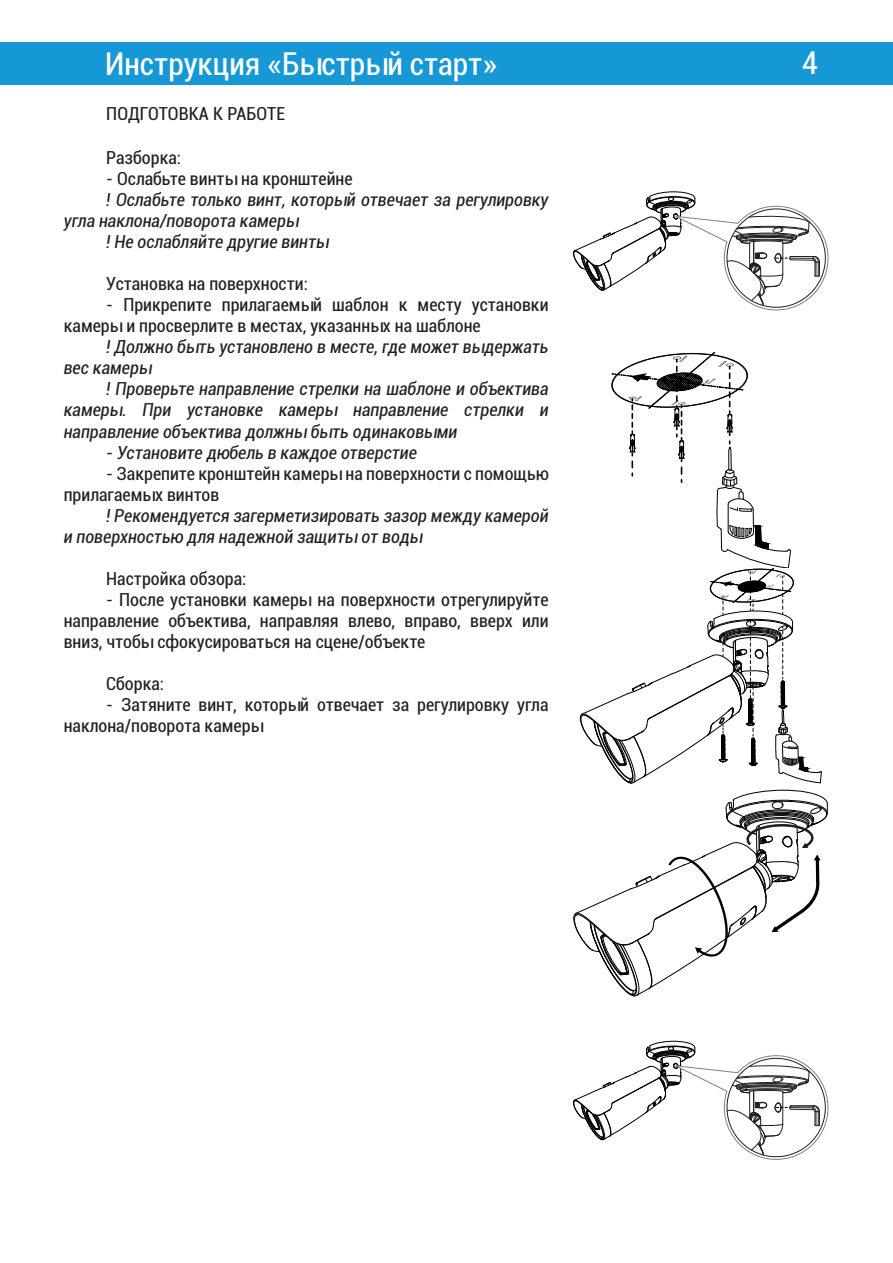
<style>
.page{position:relative;width:893px;height:1263px;background:#fff}
.page>*{position:absolute;margin:0;border:0;box-sizing:border-box;transform-origin:0 0}
.t1{font:condensed 31.5px "Roboto";color:#fff}
.t2{font:condensed 18px/21px "Roboto";color:#231f20}
.t3{font:italic condensed 18px/21px "Roboto";color:#231f20}
.s1{font-stretch:normal}
</style>
<div class="page">
<div style="left:0;top:43px;width:893px;height:42px;background:#1798d6"></div>
<svg style="left:573px;top:192px;width:255px;height:118px"></svg>
<svg style="left:580px;top:352px;width:242px;height:431px"></svg>
<svg style="left:573px;top:790px;width:255px;height:206px"></svg>
<svg style="left:573px;top:1041px;width:255px;height:119px"></svg>
<h1 class="t1" style="left:105px;top:42px;width:393px">Инструкция <span class="s1">«</span>Быстрый старт<span class="s1">»</span></h1>
<h1 class="t1" style="left:802px;top:41px;width:18px">4</h1>
<p class="t2" style="left:106px;top:102px;width:180px">ПОДГОТОВКА К РАБОТЕ</p>
<p class="t2" style="left:106px;top:147px;width:76px">Разборка:</p>
<p class="t2" style="left:106px;top:168px;width:248px">- Ослабьте винты на кронштейне</p>
<p class="t3" style="left:64px;top:189px;width:486px;text-indent:43px">! Ослабьте только винт, который отвечает за регулировку угла наклона/поворота камеры</p>
<p class="t3" style="left:106px;top:231px;width:224px">! Не ослабляйте другие винты</p>
<p class="t2" style="left:106px;top:273px;width:203px">Установка на поверхности:</p>
<p class="t2" style="left:64px;top:294px;width:486px;text-indent:43px">- Прикрепите прилагаемый шаблон к месту установки камеры и просверлите в местах, указанных на шаблоне</p>
<p class="t3" style="left:64px;top:336px;width:486px;text-indent:43px">! Должно быть установлено в месте, где может выдержать вес камеры</p>
<p class="t3" style="left:64px;top:378px;width:486px;text-align:justify;text-indent:43px">! Проверьте направление стрелки на шаблоне и объектива камеры. При установке камеры направление стрелки и направление объектива должны быть одинаковыми</p>
<p class="t3" style="left:106px;top:441px;width:312px">- Установите дюбель в каждое отверстие</p>
<p class="t2" style="left:64px;top:462px;width:486px;text-indent:43px">- Закрепите кронштейн камеры на поверхности с помощью прилагаемых винтов</p>
<p class="t3" style="left:64px;top:504px;width:486px;text-indent:43px">! Рекомендуется загерметизировать зазор между камерой и поверхностью для надежной защиты от воды</p>
<p class="t2" style="left:106px;top:567px;width:142px">Настройка обзора:</p>
<p class="t2" style="left:64px;top:588px;width:486px;text-align:justify;text-indent:43px">- После установки камеры на поверхности отрегулируйте направление объектива, направляя влево, вправо, вверх или вниз, чтобы сфокусироваться на сцене/объекте</p>
<p class="t2" style="left:106px;top:672px;width:59px">Сборка:</p>
<p class="t2" style="left:64px;top:693px;width:486px;text-indent:43px">- Затяните винт, который отвечает за регулировку угла наклона/поворота камеры</p>
</div>
